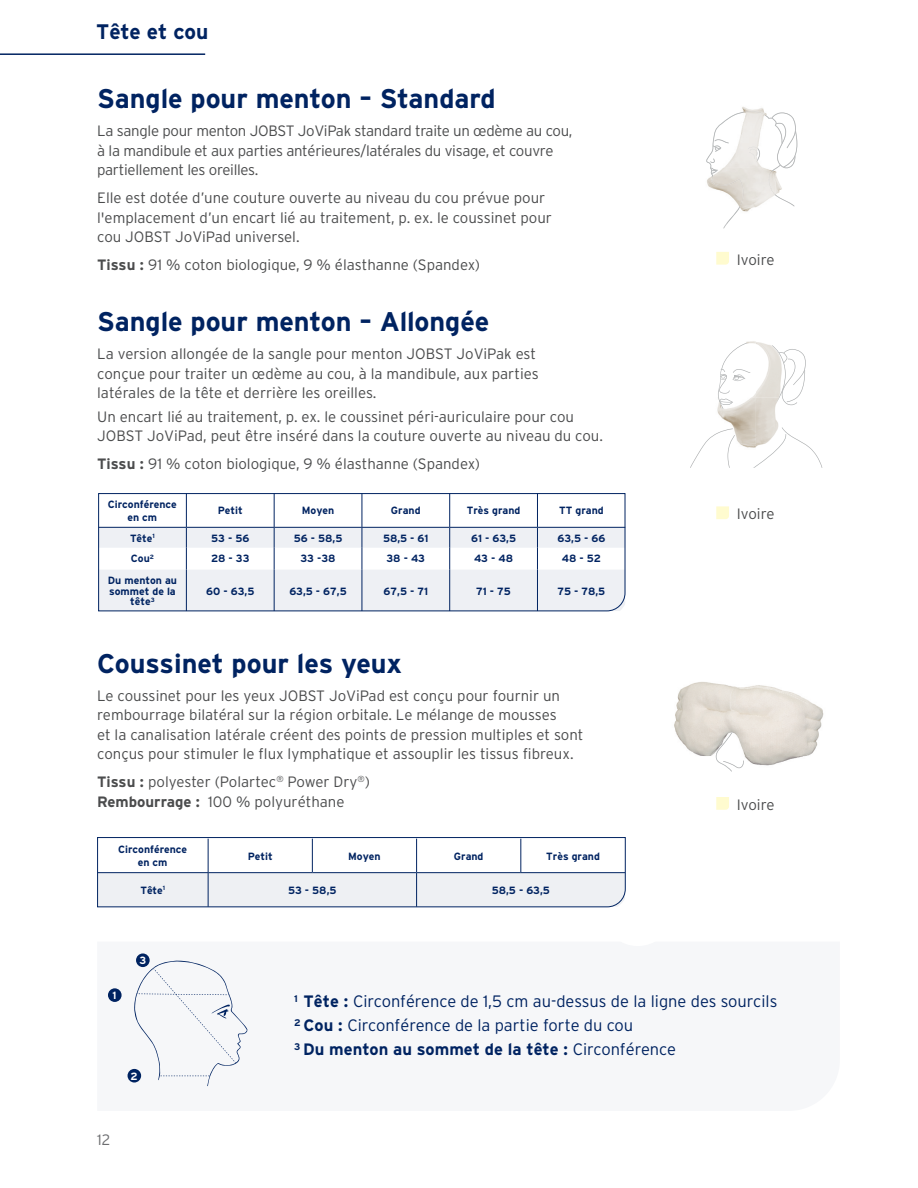
<style>
.page{position:relative;width:918px;height:1188px;background:#fff}
.page>*{position:absolute;margin:0;border:0;box-sizing:border-box;transform-origin:0 0}
.t1{font:700 27px "Interstate";color:#002361}
.t2{font:700 21px "Interstate";letter-spacing:-.005em;color:#002361}
.t3{font:300 16.5px/24px "Interstate";color:#002361}
.t4{font:300 15px/19.5px "Interstate";color:#4b4c4d}
.t5{font:300 15px/19.5px "Interstate";letter-spacing:-.02em;color:#4b4c4d}
.t6{font:300 15px "Interstate";color:#6c6d70}
.t7{font:700 10.5px/12.6px "Interstate";color:#002361;text-align:center}
.t8{font:700 10.5px "Interstate";color:#fff}
.s1{font-weight:700}
</style>
<div class="page">
<img style="left:674px;top:682px;width:150px;height:87px">
<img style="left:716px;top:732px;width:16px;height:40px">
<img style="left:723px;top:760px;width:21px;height:8px">
<svg style="left:716px;top:252px;width:13px;height:13px"></svg>
<svg style="left:716px;top:797px;width:13px;height:13px"></svg>
<img style="left:742px;top:107px;width:56px;height:41px">
<svg style="left:706px;top:111px;width:91px;height:118px"></svg>
<img style="left:771px;top:188px;width:24px;height:18px">
<img style="left:726px;top:180px;width:18px;height:44px">
<svg style="left:97px;top:837px;width:529px;height:71px"></svg>
<svg style="left:716px;top:506px;width:13px;height:13px"></svg>
<img style="left:717px;top:341px;width:75px;height:107px">
<img style="left:754px;top:434px;width:28px;height:33px">
<img style="left:782px;top:427px;width:40px;height:40px">
<svg style="left:772px;top:345px;width:20px;height:60px"></svg>
<img style="left:782px;top:385px;width:15px;height:20px">
<img style="left:786px;top:349px;width:20px;height:36px">
<img style="left:787px;top:370px;width:18px;height:32px">
<img style="left:772px;top:345px;width:14px;height:57px">
<img style="left:690px;top:429px;width:43px;height:38px">
<img style="left:728px;top:435px;width:7px;height:32px">
<svg style="left:718px;top:342px;width:32px;height:67px"></svg>
<svg style="left:98px;top:493px;width:528px;height:119px"></svg>
<svg style="left:134px;top:960px;width:114px;height:126px"></svg>
<div style="left:108px;top:988px;width:14px;height:14px;background:#002361;border-radius:50%"></div>
<div style="left:128px;top:1069px;width:13px;height:14px;background:#002361;border-radius:50%"></div>
<div style="left:136px;top:953px;width:14px;height:14px;background:#002361;border-radius:50%"></div>
<hr style="left:0;top:53px;width:205px;height:2px;background:#002361">
<svg style="left:606px;top:600px;width:20px;height:12px"></svg>
<h2 class="t2" style="left:96px;top:20px;width:114px">Tête et cou</h2>
<h1 class="t1" style="left:97px;top:83px;width:400px">Sangle pour menton – Standard</h1>
<p class="t5" style="left:97px;top:121px;width:477px">La sangle pour menton JOBST JoViPak standard traite un œdème au cou, à la mandibule et aux parties antérieures/latérales du visage, et couvre partiellement les oreilles.</p>
<p class="t4" style="left:97px;top:188px;width:456px">Elle est dotée d’une couture ouverte au niveau du cou prévue pour l'emplacement d’un encart lié au traitement, p. ex. le coussinet pour cou JOBST JoViPad universel.</p>
<p class="t4" style="left:97px;top:255px;width:385px"><span class="s1">Tissu :</span> 91 % coton biologique, 9 % élasthanne (Spandex)</p>
<h1 class="t1" style="left:97px;top:307px;width:394px">Sangle pour menton – Allongée</h1>
<p class="t4" style="left:97px;top:344px;width:443px">La version allongée de la sangle pour menton JOBST JoViPak est conçue pour traiter un œdème au cou, à la mandibule, aux parties latérales de la tête et derrière les oreilles.</p>
<p class="t4" style="left:97px;top:407px;width:507px">Un encart lié au traitement, p. ex. le coussinet péri-auriculaire pour cou<br>JOBST JoViPad, peut être inséré dans la couture ouverte au niveau du cou.</p>
<p class="t4" style="left:97px;top:454px;width:385px"><span class="s1">Tissu :</span> 91 % coton biologique, 9 % élasthanne (Spandex)</p>
<p class="t7" style="left:108px;top:498px;width:71px">Circonférence en cm</p>
<p class="t7" style="left:218px;top:504px;width:27px">Petit</p>
<p class="t7" style="left:302px;top:504px;width:34px">Moyen</p>
<p class="t7" style="left:391px;top:504px;width:31px">Grand</p>
<p class="t7" style="left:467px;top:504px;width:55px">Très grand</p>
<p class="t7" style="left:559px;top:504px;width:46px">TT grand</p>
<p class="t7" style="left:130px;top:532px;width:26px">Tête<sup>1</sup></p>
<p class="t7" style="left:211px;top:532px;width:40px">53 - 56</p>
<p class="t7" style="left:294px;top:532px;width:50px">56 - 58,5</p>
<p class="t7" style="left:383px;top:532px;width:47px">58,5 - 61</p>
<p class="t7" style="left:471px;top:532px;width:46px">61 - 63,5</p>
<p class="t7" style="left:557px;top:532px;width:49px">63,5 - 66</p>
<p class="t7" style="left:131px;top:552px;width:25px">Cou<sup>2</sup></p>
<p class="t7" style="left:211px;top:552px;width:40px">28 - 33</p>
<p class="t7" style="left:301px;top:552px;width:37px">33 -38</p>
<p class="t7" style="left:387px;top:552px;width:40px">38 - 43</p>
<p class="t7" style="left:474px;top:552px;width:41px">43 - 48</p>
<p class="t7" style="left:562px;top:552px;width:41px">48 - 52</p>
<p class="t7" style="left:108px;top:575px;width:71px;line-height:10.5px">Du menton au sommet de la tête<sup>3</sup></p>
<p class="t7" style="left:206px;top:584px;width:50px">60 - 63,5</p>
<p class="t7" style="left:289px;top:584px;width:59px">63,5 - 67,5</p>
<p class="t7" style="left:384px;top:584px;width:46px">67,5 - 71</p>
<p class="t7" style="left:476px;top:584px;width:36px">71 - 75</p>
<p class="t7" style="left:557px;top:584px;width:49px">75 - 78,5</p>
<h1 class="t1" style="left:97px;top:648px;width:306px">Coussinet pour les yeux</h1>
<p class="t4" style="left:97px;top:686px;width:488px">Le coussinet pour les yeux JOBST JoViPad est conçu pour fournir un rembourrage bilatéral sur la région orbitale. Le mélange de mousses<br>et la canalisation latérale créent des points de pression multiples et sont conçus pour stimuler le flux lymphatique et assouplir les tissus fibreux.</p>
<p class="t4" style="left:97px;top:772px;width:274px"><span class="s1">Tissu :</span> polyester (Polartec<sup>®</sup> Power Dry<sup>®</sup>)<br><span class="s1">Rembourrage :</span> 100 % polyuréthane</p>
<p class="t7" style="left:118px;top:843px;width:71px">Circonférence en cm</p>
<p class="t7" style="left:248px;top:850px;width:27px">Petit</p>
<p class="t7" style="left:348px;top:850px;width:34px">Moyen</p>
<p class="t7" style="left:454px;top:850px;width:31px">Grand</p>
<p class="t7" style="left:546px;top:850px;width:55px">Très grand</p>
<p class="t7" style="left:140px;top:884px;width:26px">Tête<sup>1</sup></p>
<p class="t7" style="left:288px;top:884px;width:50px">53 - 58,5</p>
<p class="t7" style="left:492px;top:884px;width:60px">58,5 - 63,5</p>
<p class="t8" style="left:139px;top:955px;width:8px">3</p>
<p class="t4" style="left:737px;top:249px;width:39px">Ivoire</p>
<p class="t4" style="left:737px;top:504px;width:39px">Ivoire</p>
<p class="t4" style="left:737px;top:795px;width:39px">Ivoire</p>
<p class="t8" style="left:113px;top:990px;width:6px">1</p>
<p class="t6" style="left:97px;top:1131px;width:15px">12</p>
<p class="t8" style="left:131px;top:1070px;width:9px">2</p>
<p class="t3" style="left:294px;top:989px;width:485px"><sup>1</sup> <span class="s1">Tête :</span> Circonférence de 1,5 cm au-dessus de la ligne des sourcils<br><sup>2</sup> <span class="s1">Cou :</span> Circonférence de la partie forte du cou<br><sup>3</sup> <span class="s1">Du menton au sommet de la tête :</span> Circonférence</p>
</div>
